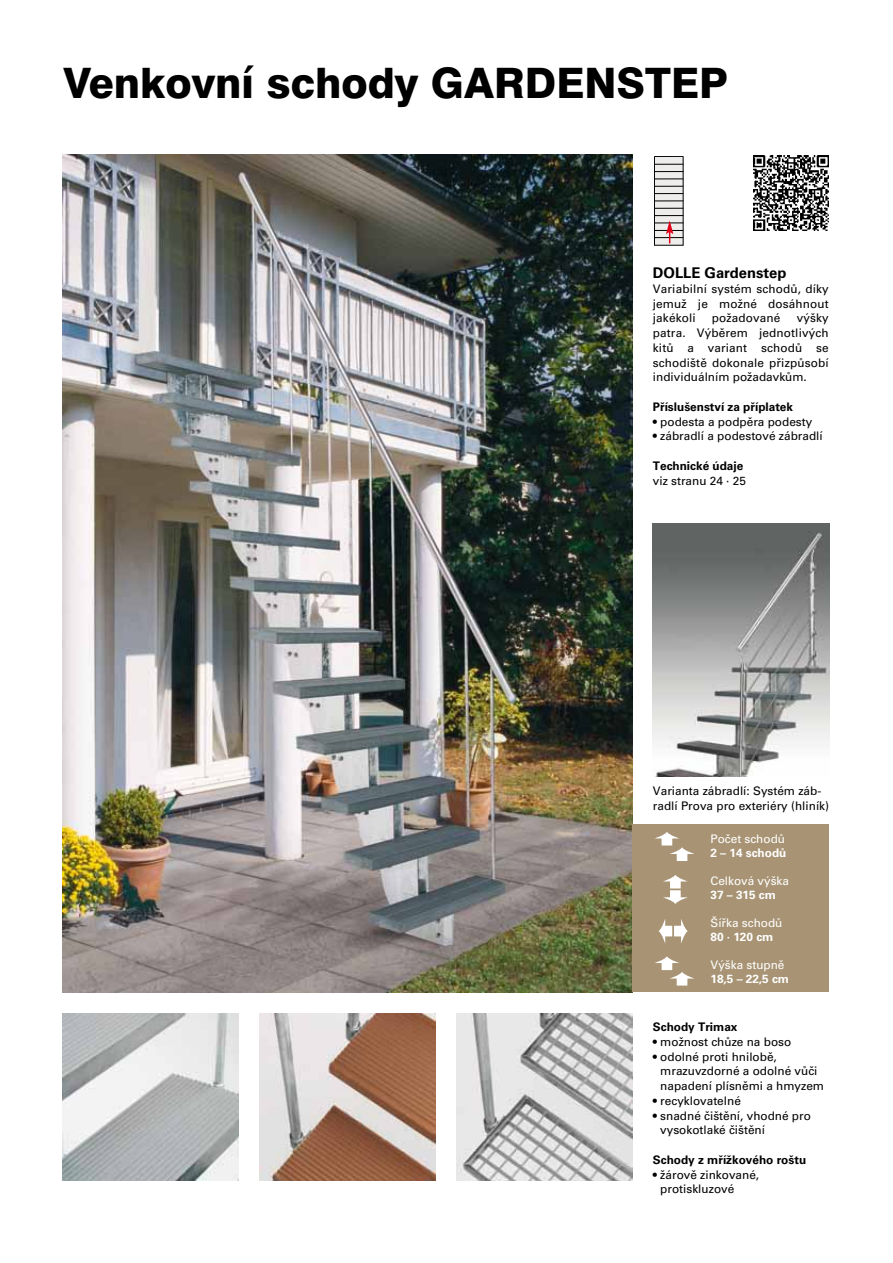
<style>
.page{position:relative;width:893px;height:1263px;background:#fff}
.page>*{position:absolute;margin:0;border:0;box-sizing:border-box;transform-origin:0 0}
.t1{font:800 42px "Swiss 721 AT";color:#000}
.t2{font:700 14.7px "Univers CE";color:#000}
.t3{font:500 11.85px/14.7px "Univers CE";color:#000}
.t4{font:700 11.85px "Univers CE";color:#000}
.t5{font:500 11.85px "Univers CE";color:#fff}
.t6{font:700 11.85px "Univers CE";color:#fff}
</style>
<div class="page">
<img style="left:653px;top:523px;width:176px;height:254px">
<img style="left:63px;top:155px;width:570px;height:837px">
<div style="left:632px;top:825px;width:197px;height:167px;background:#a89474"></div>
<svg style="left:663px;top:875px;width:25px;height:29px"></svg>
<svg style="left:658px;top:919px;width:30px;height:25px"></svg>
<svg style="left:655px;top:956px;width:39px;height:29px"></svg>
<svg style="left:655px;top:832px;width:39px;height:29px"></svg>
<img style="left:259px;top:1013px;width:176px;height:167px">
<img style="left:63px;top:1013px;width:176px;height:167px">
<img style="left:457px;top:1013px;width:175px;height:167px">
<svg style="left:654px;top:156px;width:29px;height:89px;background:#c5bebe"></svg>
<img style="left:753px;top:155px;width:76px;height:75px">
<h1 class="t1" style="left:64px;top:57px;width:666px">Venkovní schody Gardenstep</h1>
<p class="t2" style="left:653px;top:264px;width:135px">DOLLE Gardenstep</p>
<p class="t3" style="left:653px;top:282px;width:177px;text-align:justify">Variabilní systém schodů, díky jemuž je možné dosáhnout jakékoli</p>
<p class="t3" style="left:653px;top:311px;width:177px;text-align:justify;text-indent:144px">výšky patra. Výběrem jednotlivých kitů a variant schodů se schodiště dokonale přizpůsobí individuálním požadavkům.</p>
<p class="t4" style="left:653px;top:400px;width:142px">Příslušenství za příplatek</p>
<p class="t3" style="left:653px;top:414px;width:161px">• podesta a podpěra podesty</p>
<p class="t3" style="left:653px;top:429px;width:171px">• zábradlí a podestové zábradlí</p>
<p class="t4" style="left:653px;top:459px;width:92px">Technické údaje</p>
<p class="t3" style="left:653px;top:473px;width:95px">viz stranu 24 · 25</p>
<p class="t3" style="left:712px;top:311px;width:70px">požadované</p>
<p class="t3" style="left:653px;top:784px;width:178px">Varianta zábradlí: Systém záb&shy;radlí Prova pro exteriéry (hliník)</p>
<p class="t5" style="left:710px;top:832px;width:76px">Počet schodů</p>
<p class="t6" style="left:710px;top:846px;width:78px">2 – 14 schodů</p>
<p class="t5" style="left:710px;top:874px;width:80px">Celková výška</p>
<p class="t6" style="left:710px;top:888px;width:67px">37 – 315 cm</p>
<p class="t5" style="left:710px;top:916px;width:74px">Šířka schodů</p>
<p class="t6" style="left:710px;top:930px;width:64px">80 · 120 cm</p>
<p class="t5" style="left:710px;top:958px;width:76px">Výška stupně</p>
<p class="t6" style="left:710px;top:972px;width:80px">18,5 – 22,5 cm</p>
<p class="t4" style="left:653px;top:1020px;width:86px">Schody Trimax</p>
<p class="t3" style="left:653px;top:1035px;width:140px">• možnost chůze na boso</p>
<p class="t3" style="left:660px;top:1049px;width:165px;text-indent:-7px">• odolné proti hnilobě, mrazuvzdorné a odolné vůči napadení plísněmi a hmyzem</p>
<p class="t3" style="left:653px;top:1094px;width:89px">• recyklovatelné</p>
<p class="t3" style="left:660px;top:1108px;width:152px;text-indent:-7px">• snadné čištění, vhodné pro vysokotlaké čištění</p>
<p class="t4" style="left:653px;top:1153px;width:155px">Schody z mřížkového roštu</p>
<p class="t3" style="left:660px;top:1167px;width:100px;text-indent:-7px">• žárově zinkované, protiskluzové</p>
</div>
